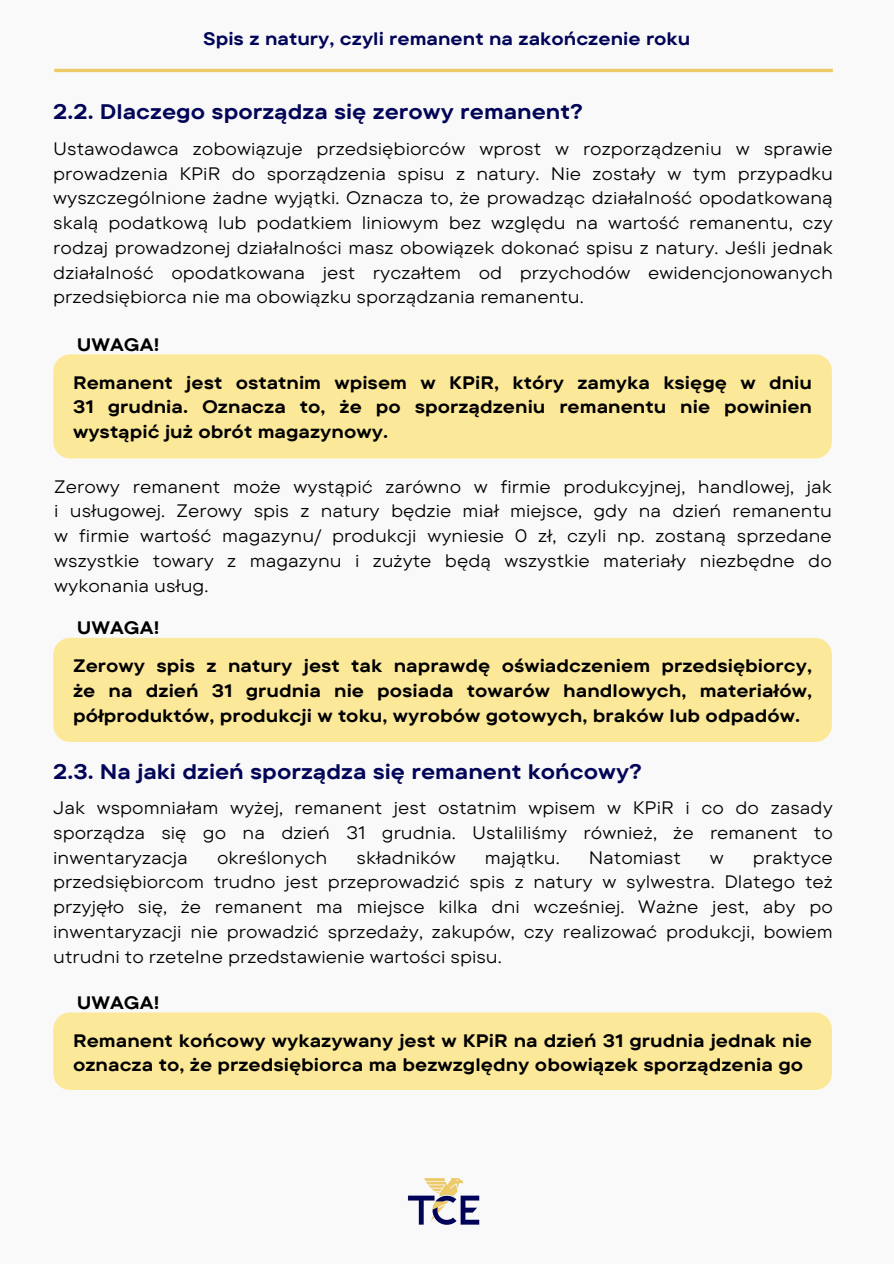
<style>
.page{position:relative;width:894px;height:1264px;background:#fff}
.page>*{position:absolute;margin:0;border:0;box-sizing:border-box;transform-origin:0 0}
.t1{font:700 21px "TT Commons Pro Exp";color:#010457}
.t2{font:18px/24.8px "TT Commons Pro Exp";color:#000;text-align:justify}
.t3{font:700 18px/24.8px "TT Commons Pro Exp";color:#000;text-align:justify}
.t4{font:700 18px "TT Commons Pro Exp";color:#010457}
</style>
<div class="page">
<div style="left:0;top:0;width:893px;height:1263px;background:#f9f9f9"></div>
<img style="left:407px;top:1177px;width:73px;height:48px">
<hr style="left:54px;top:69px;width:778px;height:3px;background:#edc967">
<div style="left:53px;top:354px;width:778px;height:104px;background:#fce899"></div>
<div style="left:53px;top:638px;width:778px;height:104px;background:#fce899"></div>
<div style="left:53px;top:1012px;width:778px;height:78px;background:#fce899"></div>
<h3 class="t4" style="left:203px;top:27px;width:488px">Spis z natury, czyli remanent na zakończenie roku</h3>
<p class="t1" style="left:53px;top:98px;width:531px">2.2. Dlaczego sporządza się zerowy remanent?</p>
<h1 class="t2" style="left:53px;top:136px;width:780px">Ustawodawca zobowiązuje przedsiębiorców wprost w rozporządzeniu w sprawie prowadzenia KPiR do sporządzenia spisu z natury. Nie zostały w tym przypadku wyszczególnione żadne wyjątki. Oznacza to, że prowadząc działalność opodatkowaną skalą podatkową lub podatkiem liniowym bez względu na wartość remanentu, czy rodzaj prowadzonej działalności masz obowiązek dokonać spisu z natury. Jeśli jednak działalność opodatkowana jest ryczałtem od przychodów ewidencjonowanych przedsiębiorca nie ma obowiązku sporządzania remanentu.</h1>
<h2 class="t3" style="left:77px;top:331px;width:85px">UWAGA!</h2>
<p class="t3" style="left:73px;top:369px;width:740px">Remanent jest ostatnim wpisem w KPiR, który zamyka księgę w dniu 31 grudnia. Oznacza to, że po sporządzeniu remanentu nie powinien wystąpić już obrót magazynowy.</p>
<h3 class="t2" style="left:54px;top:473px;width:779px">Zerowy remanent może wystąpić zarówno w firmie produkcyjnej, handlowej, jak i usługowej. Zerowy spis z natury będzie miał miejsce, gdy na dzień remanentu w firmie wartość magazynu/ produkcji wyniesie 0 zł, czyli np. zostaną sprzedane wszystkie towary z magazynu i zużyte będą wszystkie materiały niezbędne do wykonania usług.</h3>
<h2 class="t3" style="left:77px;top:615px;width:85px">UWAGA!</h2>
<p class="t3" style="left:73px;top:653px;width:740px">Zerowy spis z natury jest tak naprawdę oświadczeniem przedsiębiorcy, że na dzień 31 grudnia nie posiada towarów handlowych, materiałów, półproduktów, produkcji w toku, wyrobów gotowych, braków lub odpadów.</p>
<h3 class="t1" style="left:53px;top:758px;width:590px">2.3. Na jaki dzień sporządza się remanent końcowy?</h3>
<h1 class="t2" style="left:53px;top:795px;width:780px">Jak wspomniałam wyżej, remanent jest ostatnim wpisem w KPiR i co do zasady sporządza się go na dzień 31 grudnia. Ustaliliśmy również, że remanent to inwentaryzacja</h1>
<h1 class="t2" style="left:53px;top:844px;width:780px;text-indent:699px">praktyce przedsiębiorcom trudno jest przeprowadzić spis z natury w sylwestra. Dlatego też przyjęło się, że remanent ma miejsce kilka dni wcześniej. Ważne jest, aby po inwentaryzacji nie prowadzić sprzedaży, zakupów, czy realizować produkcji, bowiem utrudni to rzetelne przedstawienie wartości spisu.</h1>
<h1 class="t2" style="left:217px;top:844px;width:112px">określonych</h1>
<h1 class="t2" style="left:356px;top:844px;width:101px">składników</h1>
<h1 class="t2" style="left:484px;top:844px;width:76px">majątku.</h1>
<h1 class="t2" style="left:588px;top:844px;width:93px">Natomiast</h1>
<h1 class="t2" style="left:709px;top:844px;width:16px">w</h1>
<h2 class="t3" style="left:77px;top:989px;width:85px">UWAGA!</h2>
<p class="t3" style="left:73px;top:1027px;width:740px">Remanent końcowy wykazywany jest w KPiR na dzień 31 grudnia jednak nie oznacza to, że przedsiębiorca ma bezwzględny obowiązek sporządzenia go</p>
</div>
